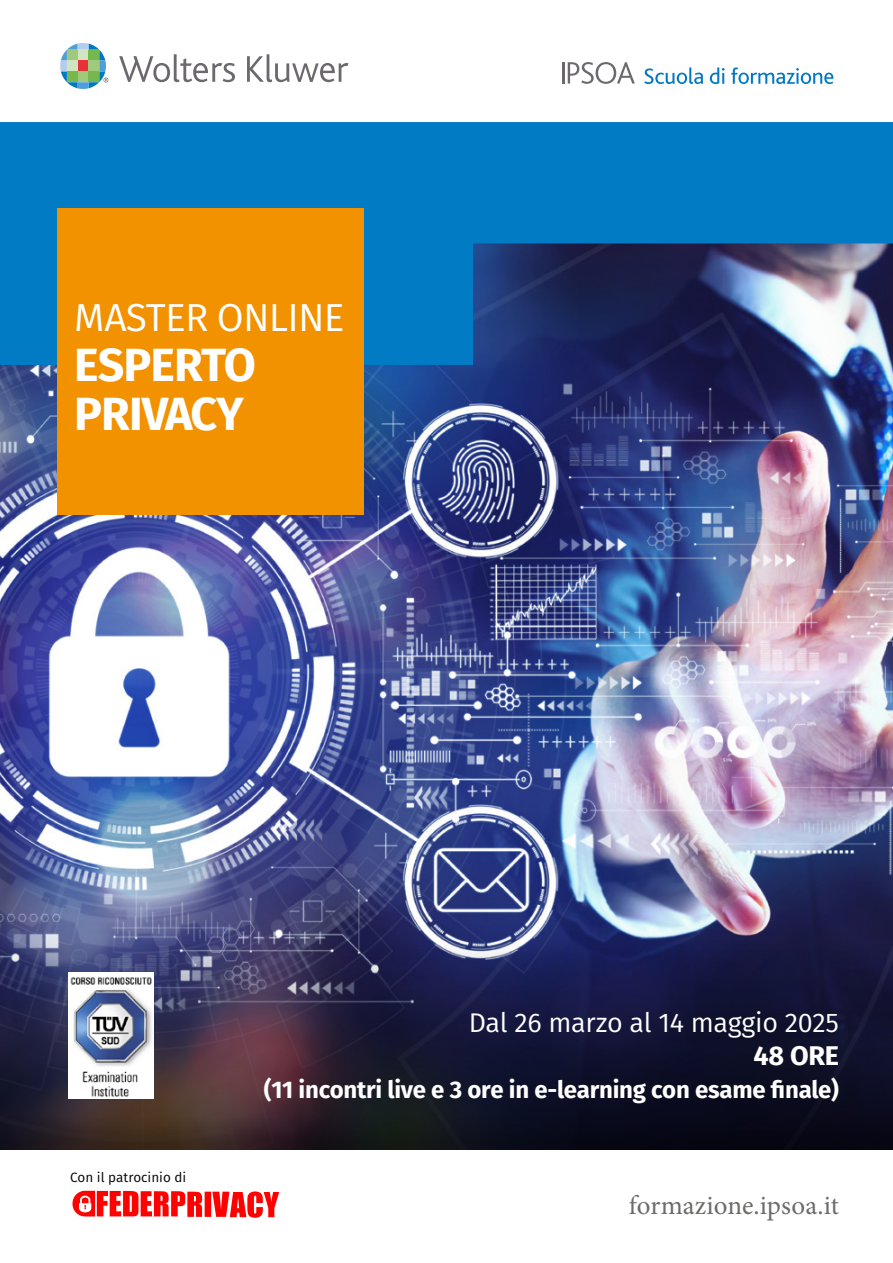
<style>
.page{position:relative;width:893px;height:1263px;background:#fff}
.page>*{position:absolute;margin:0;border:0;box-sizing:border-box;transform-origin:0 0}
.t1{font:700 46.5px/49.5px "Fira Sans";letter-spacing:-.02em;color:#fff}
.t2{font:39px "Fira Sans";letter-spacing:-.02em;color:#fff}
.t3{font:27px "Fira Sans";letter-spacing:-.01em;color:#fff}
.t4{font:27px "Minion Pro";letter-spacing:.005em;color:#6b6b6a}
.t5{font:700 27px "Fira Sans";color:#fff}
.t6{font:700 24px "Fira Sans";letter-spacing:-.01em;color:#fff}
.t7{font:13.5px "Fira Sans";color:#000}
</style>
<div class="page">
<svg style="left:119px;top:54px;width:116px;height:28px"></svg>
<svg style="left:247px;top:54px;width:101px;height:28px"></svg>
<svg style="left:60px;top:43px;width:48px;height:46px"></svg>
<hr style="left:562px;top:62px;width:2px;height:21px;background:#6b696e">
<svg style="left:568px;top:62px;width:67px;height:22px"></svg>
<svg style="left:644px;top:67px;width:59px;height:17px"></svg>
<svg style="left:710px;top:67px;width:15px;height:17px"></svg>
<svg style="left:731px;top:67px;width:102px;height:17px"></svg>
<img style="left:0;top:365px;width:893px;height:579px">
<svg style="left:0;top:122px;width:893px;height:243px;background:#156cab"></svg>
<svg style="left:0;top:944px;width:893px;height:205px;background:#231f39"></svg>
<div style="left:57px;top:209px;width:306px;height:306px;background:#f39200"></div>
<svg style="left:72px;top:1191px;width:207px;height:27px"></svg>
<img style="left:69px;top:972px;width:85px;height:126px">
<h2 class="t2" style="left:74px;top:290px;width:272px">MASTER ONLINE</h2>
<h1 class="t1" style="left:74px;top:340px;width:183px">ESPERTO<br>PRIVACY</h1>
<p class="t7" style="left:70px;top:1168px;width:118px">Con il patrocinio di</p>
<p class="t3" style="left:469px;top:1004px;width:372px">Dal 26 marzo al 14 maggio 2025</p>
<p class="t5" style="left:754px;top:1037px;width:87px">48 ORE</p>
<p class="t6" style="left:264px;top:1073px;width:577px">(11 incontri live e 3 ore in e-learning con esame finale)</p>
<p class="t4" style="left:629px;top:1187px;width:212px">formazione.ipsoa.it</p>
</div>
